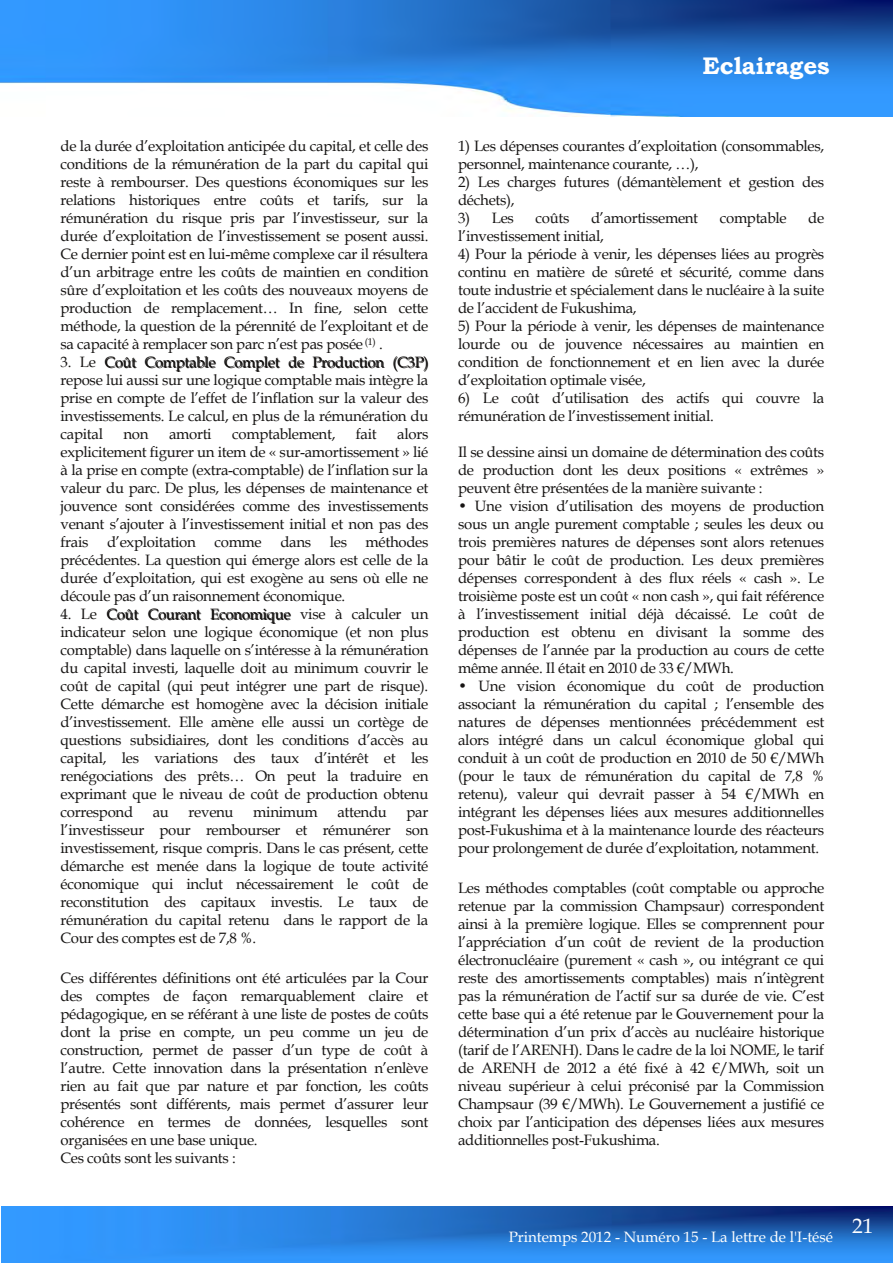
<style>
.page{position:relative;width:893px;height:1263px;background:#fff}
.page>*{position:absolute;margin:0;border:0;box-sizing:border-box;transform-origin:0 0}
.t1{font:700 24px "Bookman Old Style";color:#fff}
.t2{font:21px "Book Antiqua";color:#fff}
.t3{font:15px/18px "Book Antiqua";letter-spacing:-.02em;color:#161413;text-align:justify}
.t4{font:15px "Book Antiqua";color:#fff}
</style>
<div class="page">
<img style="left:0;top:0;width:892px;height:116px">
<img style="left:2px;top:1206px;width:890px;height:57px">
<p class="t3" style="left:61px;top:137px;width:369px">de la durée d’exploitation anticipée du capital, et celle des conditions de la rémunération de la part du capital qui reste à rembourser. Des questions économiques sur les relations historiques entre coûts et tarifs, sur la rémunération du risque pris par l’investisseur, sur la durée d’exploitation de l’investissement se posent aussi.<br>Ce dernier point est en lui-même complexe car il résultera d’un arbitrage entre les coûts de maintien en condition sûre d’exploitation et les coûts des nouveaux moyens de production de remplacement… In fine, selon cette méthode, la question de la pérennité de l’exploitant et de sa capacité à remplacer son parc n’est pas posée <sup>(1)</sup> .</p>
<p class="t3" style="left:61px;top:354px;width:370px">3. Le Coût Comptable Complet de Production (C3P) repose lui aussi sur une logique comptable mais intègre la prise en compte de l’effet de l’inflation sur la valeur des investissements. Le calcul, en plus de la rémunération du capital</p>
<p class="t3" style="left:61px;top:425px;width:369px;text-indent:337px">alors explicitement figurer un item de « sur-amortissement » lié à la prise en compte (extra-comptable) de l’inflation sur la valeur du parc. De plus, les dépenses de maintenance et jouvence sont considérées comme des investissements venant s’ajouter à l’investissement initial et non pas des frais d’exploitation comme dans les méthodes précédentes. La question qui émerge alors est celle de la durée d’exploitation, qui est exogène au sens où elle ne découle pas d’un raisonnement économique.</p>
<p class="t3" style="left:61px;top:606px;width:369px">4. Le Coût Courant Economiqu vise à calculer un</p>
<p class="t3" style="left:124px;top:425px;width:27px">non</p>
<p class="t3" style="left:169px;top:425px;width:44px">amorti</p>
<p class="t3" style="left:232px;top:425px;width:105px">comptablement,</p>
<p class="t3" style="left:356px;top:425px;width:22px">fait</p>
<p class="t3" style="left:61px;top:606px;width:369px;text-align:left;text-indent:224px">e<br>indicateur selon une logique économique (et non plus comptable) dans laquelle on s’intéresse à la rémunération du capital investi, laquelle doit au minimum couvrir le coût de capital (qui peut intégrer une part de risque).<br>Cette démarche est homogène avec la décision initiale d’investissement. Elle amène elle aussi un cortège de questions subsidiaires, dont les conditions d’accès au capital, les variations des taux d’intérêt et les renégociations des prêts… On peut la traduire en exprimant que le niveau de coût de production obtenu correspond</p>
<p class="t3" style="left:153px;top:803px;width:18px">au</p>
<p class="t3" style="left:189px;top:803px;width:47px">revenu</p>
<p class="t3" style="left:253px;top:803px;width:66px">minimum</p>
<p class="t3" style="left:337px;top:803px;width:51px">attendu</p>
<p class="t3" style="left:61px;top:803px;width:369px;text-indent:346px">par l’investisseur pour rembourser et rémunérer son investissement, risque compris. Dans le cas présent, cette démarche est menée dans la logique de toute activité économique qui inclut nécessairement le coût de reconstitution des capitaux investis. Le taux de rémunération du capital retenu dans le rapport de la Cour des comptes est de 7,8 %.</p>
<p class="t3" style="left:61px;top:968px;width:369px;text-align:left">Ces différentes définitions ont été articulées par la Cour des comptes de façon remarquablement claire et pédagogique, en se référant à une liste de postes de coûts dont la prise en compte, un peu comme un jeu de construction, permet de passer d’un type de coût à l’autre. Cette innovation dans la présentation n’enlève rien au fait que par nature et par fonction, les coûts présentés sont différents, mais permet d’assurer leur cohérence en termes de données, lesquelles sont organisées en une base unique.<br>Ces coûts sont les suivants :</p>
<h1 class="t1" style="left:702px;top:48px;width:129px">Eclairages</h1>
<p class="t3" style="left:458px;top:137px;width:368px">1) Les dépenses courantes d’exploitation (consommables, personnel, maintenance courante, …),</p>
<p class="t3" style="left:458px;top:173px;width:368px">2) Les charges futures (démantèlement et gestion des déchets),</p>
<p class="t3" style="left:458px;top:209px;width:57px">3) Les</p>
<p class="t3" style="left:535px;top:209px;width:35px">coûts</p>
<p class="t3" style="left:591px;top:209px;width:109px">d’amortissement</p>
<p class="t3" style="left:720px;top:209px;width:68px">comptable</p>
<p class="t3" style="left:808px;top:209px;width:18px">de</p>
<p class="t3" style="left:458px;top:227px;width:147px">l’investissement initial,</p>
<p class="t3" style="left:458px;top:245px;width:368px">4) Pour la période à venir, les dépenses liées au progrès continu en matière de sûreté et sécurité, comme dans toute industrie et spécialement dans le nucléaire à la suite de l’accident de Fukushima,</p>
<p class="t3" style="left:458px;top:317px;width:368px">5) Pour la période à venir, les dépenses de maintenance lourde ou de jouvence nécessaires au maintien en condition de fonctionnement et en lien avec la durée d’exploitation optimale visée,</p>
<p class="t3" style="left:458px;top:389px;width:368px">6) Le coût d’utilisation des actifs qui couvre la rémunération de l’investissement initial.</p>
<p class="t3" style="left:458px;top:443px;width:368px">Il se dessine ainsi un domaine de détermination des coûts de production dont les deux positions « extrêmes » peuvent être présentées de la manière suivante :</p>
<p class="t3" style="left:458px;top:497px;width:368px">• Une vision d’utilisation des moyens de production sous un angle purement comptable ; seules les deux ou trois premières natures de dépenses sont alors retenues pour bâtir le coût de production. Les deux premières dépenses correspondent à des flux réels « cash ». Le troisième poste est un coût « non cash », qui fait référence à l’investissement initial déjà décaissé. Le coût de production est obtenu en divisant la somme des dépenses de l’année par la production au cours de cette même année. Il était en 2010 de 33 €/MWh.</p>
<p class="t3" style="left:458px;top:677px;width:368px">• Une vision économique du coût de production associant la rémunération du capital ; l’ensemble des natures de dépenses mentionnées précédemment est alors intégré dans un calcul économique global qui conduit à un coût de production en 2010 de 50 €/MWh (pour le taux de rémunération du capital de 7,8 % retenu), valeur qui devrait passer à 54 €/MWh en intégrant les dépenses liées aux mesures additionnelles post-Fukushima et à la maintenance lourde des réacteurs pour prolongement de durée d’exploitation, notamment.</p>
<p class="t3" style="left:458px;top:878px;width:368px">Les méthodes comptables (coût comptable ou approche retenue par la commission Champsaur) correspondent ainsi à la première logique. Elles se comprennent pour l’appréciation d’un coût de revient de la production électronucléaire (purement « cash », ou intégrant ce qui reste des amortissements comptables) mais n’intègrent pas la rémunération de l’actif sur sa durée de vie. C’est cette base qui a été retenue par le Gouvernement pour la détermination d’un prix d’accès au nucléaire historique (tarif de l’ARENH). Dans le cadre de la loi NOME, le tarif de ARENH de 2012 a été fixé à 42 €/MWh, soit un niveau supérieur à celui préconisé par la Commission Champsaur (39 €/MWh). Le Gouvernement a justifié ce choix par l’anticipation des dépenses liées aux mesures additionnelles post-Fukushima.</p>
<p class="t4" style="left:509px;top:1226px;width:326px">Printemps 2012 - Numéro 15 - La lettre de l'I-tésé</p>
<h2 class="t2" style="left:852px;top:1212px;width:22px">21</h2>
</div>
